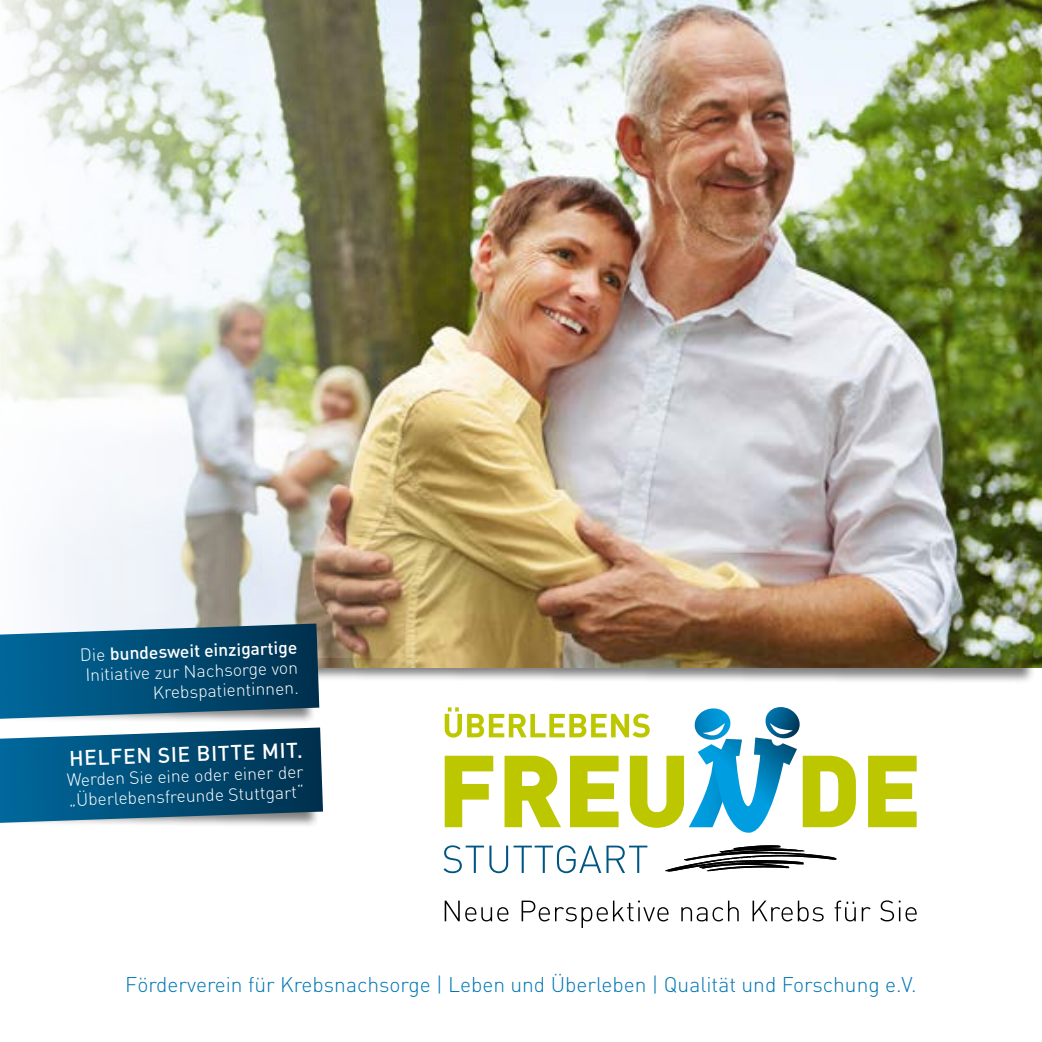
<style>
.page{position:relative;width:1042px;height:1042px;background:#fff}
.page>*{position:absolute;margin:0;border:0;box-sizing:border-box;transform-origin:0 0}
.t1{font:300 21px "DIN";color:#0077b3}
.t2{font:500 21px "DIN";color:#fff}
.t3{font:300 17.5px/20.1px "DIN";color:#fff}
.s1{font-weight:500}
</style>
<div class="page">
<div style="left:0;top:533px;width:1035px;height:151px;background:#000;opacity:.5"></div>
<img style="left:0;top:0;width:1042px;height:667px">
<svg style="left:443px;top:845px;width:204px;height:28px"></svg>
<svg style="left:445px;top:900px;width:471px;height:28px"></svg>
<svg style="left:445px;top:707px;width:471px;height:126px"></svg>
<svg style="left:665px;top:845px;width:171px;height:26px"></svg>
<div style="left:0;top:750px;width:320px;height:78px;background:#000;opacity:.5"></div>
<svg style="left:0;top:727px;width:323px;height:96px;background:#1c5f83"></svg>
<div style="left:0;top:646px;width:317px;height:78px;background:#000;opacity:.5"></div>
<svg style="left:0;top:623px;width:319px;height:96px;background:#1a5d81"></svg>
<p class="t3" style="left:80px;top:644px;width:219px;text-align:right;rotate:-2deg">Die <span class="s1">bundesweit einzigartige<br></span>Initiative zur Nachsorge von<br>Krebspatientinnen.</p>
<p class="t2" style="left:69px;top:745px;width:235px;rotate:-2deg">HELFEN SIE BITTE MIT.</p>
<p class="t3" style="left:66px;top:769px;width:238px;rotate:-2deg">Werden Sie eine oder einer der „Überlebensfreunde Stuttgart“</p>
<p class="t1" style="left:125px;top:972px;width:793px">Förderverein für Krebsnachsorge | Leben und Überleben | Qualität und Forschung e.V.</p>
</div>
